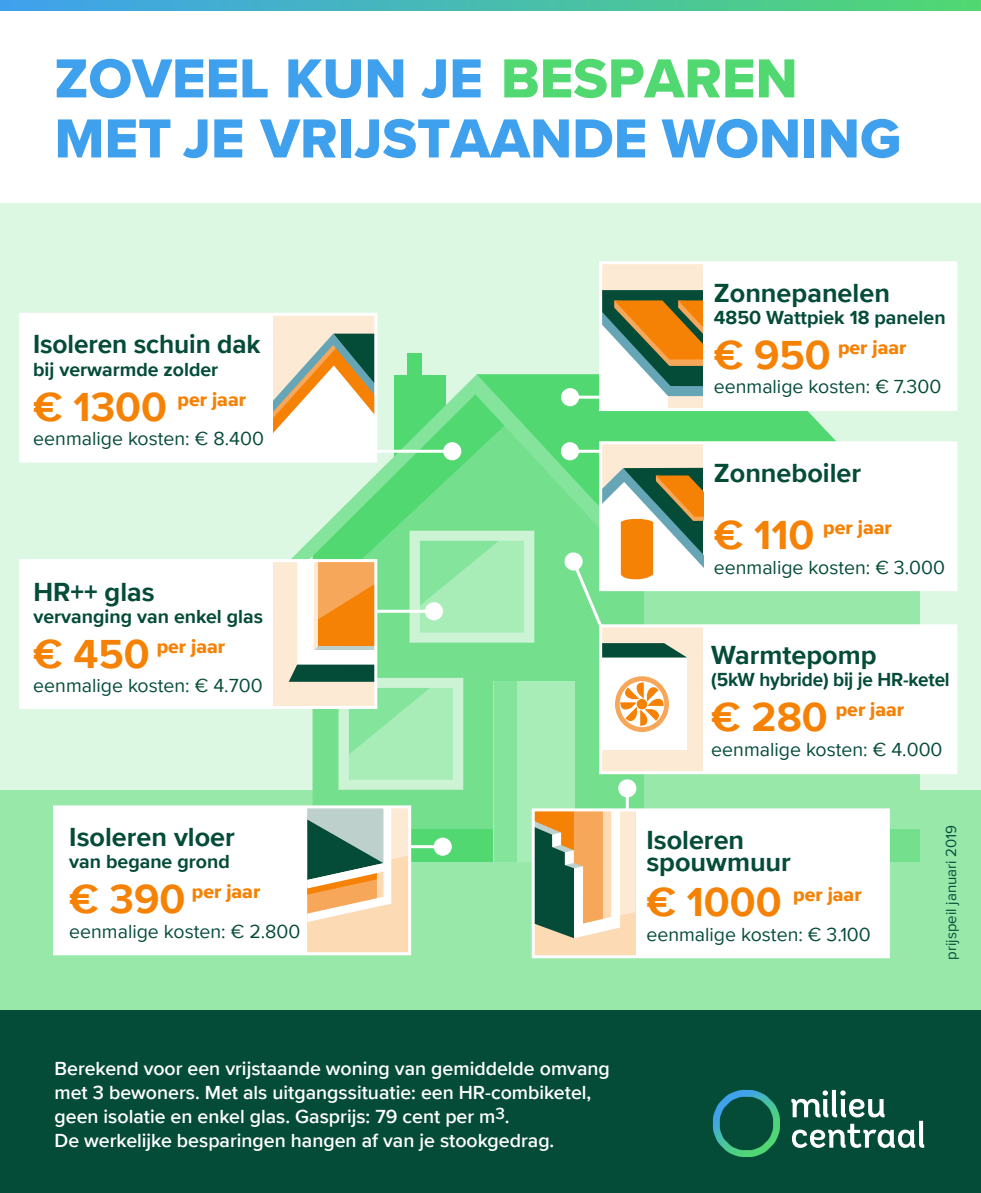
<style>
.page{position:relative;width:981px;height:1193px;background:#fff}
.page>*{position:absolute;margin:0;border:0;box-sizing:border-box;transform-origin:0 0}
.t1{font:57px/60px "Proxima Nova Extrabld";color:#3fa1ed}
.t2{font:700 27px/22.5px "Proxima Nova";color:#054c38}
.t3{font:600 19.5px/24px "Proxima Nova";color:#fff}
.t4{font:19.5px "Proxima Nova";color:#054c38}
.t5{font:700 19.5px "Proxima Nova";color:#054c38}
.t6{font:19.5px "Proxima Nova Extrabld";color:#f58205}
.t7{font:15px "Proxima Nova";color:#054c38}
.s1{color:#51d870}
.s2{font-family:"Proxima Nova";font-weight:700;font-size:41.7px}
</style>
<div class="page">
<div style="left:0;top:203px;width:981px;height:613px;background:#dcf7e2"></div>
<div style="left:0;top:790px;width:981px;height:264px;background:#97e8a9"></div>
<div style="left:630px;top:552px;width:289px;height:309px;background:#97e8a9"></div>
<svg style="left:703px;top:411px;width:133px;height:30px;background:#60db7c"></svg>
<div style="left:313px;top:797px;width:331px;height:32px;background:#74e08d"></div>
<div style="left:313px;top:829px;width:331px;height:32px;background:#51d870"></div>
<div style="left:574px;top:829px;width:346px;height:32px;background:#74e08d"></div>
<div style="left:494px;top:681px;width:81px;height:180px;background:#a8ecb8"></div>
<div style="left:494px;top:681px;width:22px;height:180px;background:#85e49b"></div>
<hr style="left:391px;top:845px;width:52px;height:3px;background:#fff">
<svg style="left:434px;top:837px;width:18px;height:18px"></svg>
<hr style="left:626px;top:788px;width:3px;height:22px;background:#fff">
<div style="left:0;top:1010px;width:981px;height:183px;background:#054c38"></div>
<svg style="left:713px;top:1089px;width:67px;height:68px"></svg>
<svg style="left:791px;top:1089px;width:133px;height:58px"></svg>
<div style="left:21px;top:314px;width:355px;height:147px;background:#fff"></div>
<div style="left:19px;top:313px;width:358px;height:149px;border:3px solid #fff"></div>
<div style="left:601px;top:443px;width:355px;height:146px;background:#fff"></div>
<div style="left:601px;top:263px;width:355px;height:146px;background:#fff"></div>
<div style="left:601px;top:263px;width:102px;height:146px;background:#fdead4"></div>
<div style="left:599px;top:261px;width:358px;height:150px;border:3px solid #fff"></div>
<div style="left:601px;top:626px;width:355px;height:146px;background:#fff"></div>
<div style="left:599px;top:624px;width:358px;height:150px;border:3px solid #fff"></div>
<div style="left:55px;top:807px;width:355px;height:146px;background:#fff"></div>
<svg style="left:307px;top:809px;width:100px;height:142px;background:#c9c0a2"></svg>
<div style="left:53px;top:805px;width:358px;height:150px;border:3px solid #fff"></div>
<div style="left:533px;top:810px;width:355px;height:146px;background:#fff"></div>
<div style="left:533px;top:810px;width:103px;height:146px;background:#fcdab4"></div>
<svg style="left:536px;top:812px;width:100px;height:126px;background:#baad87"></svg>
<div style="left:532px;top:808px;width:358px;height:150px;border:3px solid #fff"></div>
<div style="left:599px;top:441px;width:358px;height:150px;border:3px solid #fff"></div>
<svg style="left:0;top:0;width:981px;height:10px;background:#47bcaf"></svg>
<div style="left:21px;top:560px;width:355px;height:147px;background:#fff"></div>
<svg style="left:273px;top:290px;width:430px;height:507px"></svg>
<div style="left:19px;top:559px;width:358px;height:150px;border:3px solid #fff"></div>
<h1 class="t1" style="left:55px;top:48px;width:848px">ZOVEEL KUN JE <span class="s1">BESPAREN<br></span>MET JE VRIJSTAANDE WONING</h1>
<h2 class="t2" style="left:33px;top:332px;width:229px">Isoleren schuin dak</h2>
<p class="t5" style="left:33px;top:355px;width:187px">bij verwarmde zolder</p>
<p class="t6" style="left:33px;top:384px;width:214px"><span class="s2">€ 1300</span> per jaar</p>
<p class="t4" style="left:33px;top:424px;width:232px">eenmalige kosten: € 8.400</p>
<h2 class="t2" style="left:33px;top:579px;width:123px">HR++ glas</h2>
<p class="t5" style="left:33px;top:602px;width:231px">vervanging van enkel glas</p>
<p class="t6" style="left:33px;top:632px;width:193px"><span class="s2">€ 450</span> per jaar</p>
<p class="t4" style="left:33px;top:671px;width:231px">eenmalige kosten: € 4.700</p>
<h2 class="t2" style="left:69px;top:825px;width:167px">Isoleren vloer</h2>
<p class="t5" style="left:69px;top:847px;width:162px">van begane grond</p>
<p class="t6" style="left:69px;top:877px;width:193px"><span class="s2">€ 390</span> per jaar</p>
<p class="t4" style="left:69px;top:916px;width:233px">eenmalige kosten: € 2.800</p>
<h2 class="t2" style="left:714px;top:281px;width:178px">Zonnepanelen</h2>
<p class="t5" style="left:714px;top:303px;width:233px">4850 Wattpiek 18 panelen</p>
<p class="t6" style="left:714px;top:333px;width:194px"><span class="s2">€ 950</span> per jaar</p>
<p class="t4" style="left:714px;top:372px;width:229px">eenmalige kosten: € 7.300</p>
<h2 class="t2" style="left:714px;top:461px;width:149px">Zonneboiler</h2>
<p class="t6" style="left:714px;top:513px;width:179px"><span class="s2">€ 110</span> per jaar</p>
<p class="t4" style="left:714px;top:552px;width:233px">eenmalige kosten: € 3.000</p>
<h2 class="t2" style="left:711px;top:643px;width:167px">Warmtepomp</h2>
<p class="t5" style="left:711px;top:665px;width:240px">(5kW hybride) bij je HR-ketel</p>
<p class="t6" style="left:711px;top:695px;width:194px"><span class="s2">€ 280</span> per jaar</p>
<p class="t4" style="left:711px;top:734px;width:233px">eenmalige kosten: € 4.000</p>
<h2 class="t2" style="left:646px;top:828px;width:146px">Isoleren spouwmuur</h2>
<p class="t6" style="left:646px;top:880px;width:217px"><span class="s2">€ 1000</span> per jaar</p>
<p class="t4" style="left:646px;top:919px;width:226px">eenmalige kosten: € 3.100</p>
<p class="t7" style="left:940px;top:959px;width:136px;rotate:-90deg">prijspeil januari 2019</p>
<p class="t3" style="left:55px;top:1056px;width:557px">Berekend voor een vrijstaande woning van gemiddelde omvang met 3 bewoners. Met als uitgangssituatie: een HR-combiketel, geen isolatie en enkel glas. Gasprijs: 79 cent per m<sup>3</sup>.<br>De werkelijke besparingen hangen af van je stookgedrag.</p>
</div>
